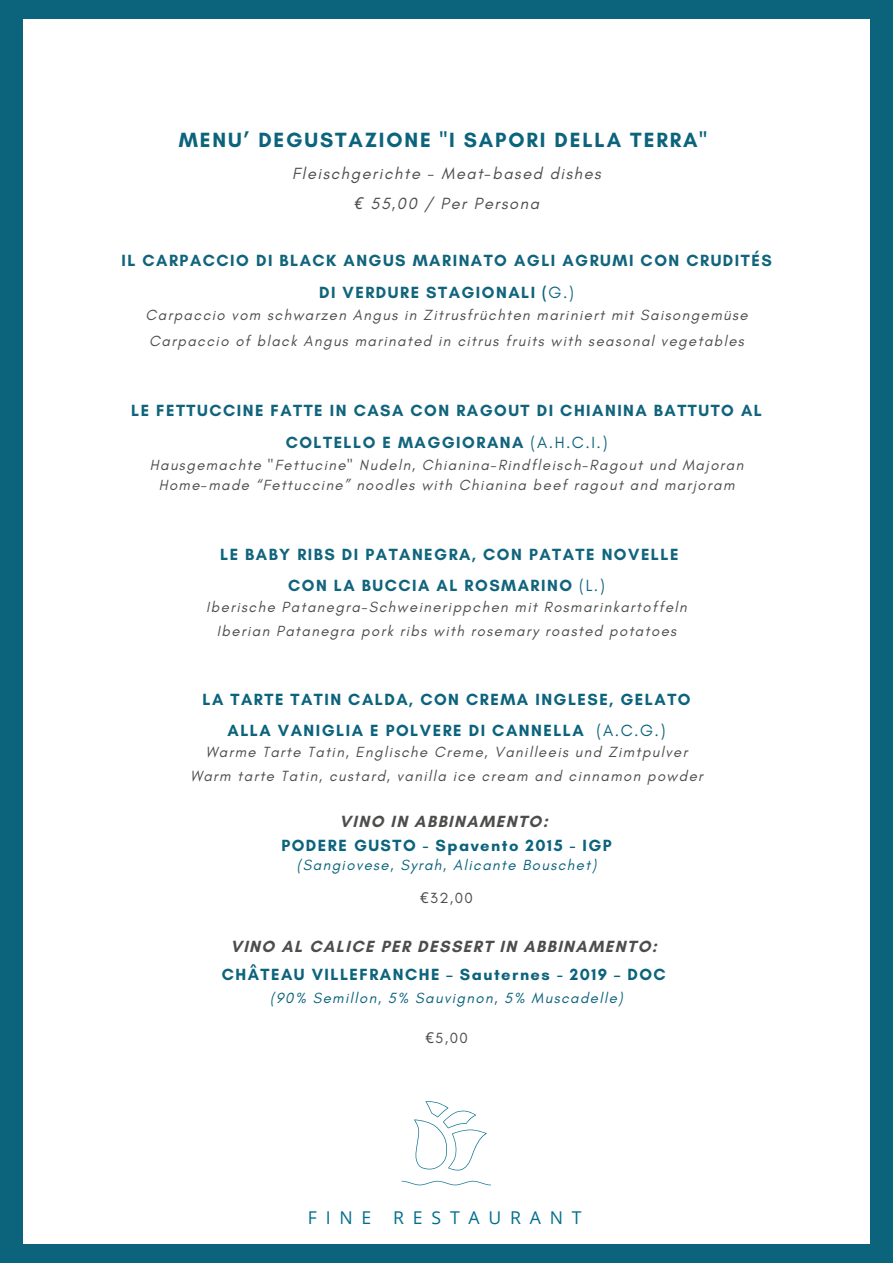
<style>
.page{position:relative;width:893px;height:1264px;background:#fff}
.page>*{position:absolute;margin:0;border:0;box-sizing:border-box;transform-origin:0 0}
.t1{font:700 21px "Glacial Indifference";letter-spacing:.09em;color:#0b637c}
.t2{font:17.7px "Open Sans";letter-spacing:.5em;color:#006e8d}
.t3{font:700 16.5px/31.8px "Glacial Indifference";letter-spacing:.09em;color:#10647c;text-align:center}
.t4{font:700 16.5px "Glacial Indifference";letter-spacing:.09em;color:#0b637c}
.t5{font:700 16.5px "Glacial Indifference";letter-spacing:.09em;color:#4d4e4c}
.t6{font:italic 16.5px "Glacial Indifference";letter-spacing:.09em;color:#4d4e4c}
.t7{font:italic 15px "Glacial Indifference";letter-spacing:.09em;color:#4d4e4c}
.t8{font:italic 15px "Glacial Indifference";letter-spacing:.09em;color:#0b637c}
.t9{font:15px "Glacial Indifference";color:#4d4e4c}
.s1{font-family:"Noto Sans"}
.s2{font-weight:400;color:#0b637c}
.s3{font-weight:400}
</style>
<div class="page">
<div style="left:0;top:0;width:892px;height:1262px;background:#0b637c"></div>
<div style="left:23px;top:19px;width:846px;height:1224px;background:#fff"></div>
<svg style="left:401px;top:1180px;width:90px;height:5px"></svg>
<svg style="left:414px;top:1101px;width:72px;height:70px"></svg>
<p class="t1" style="left:179px;top:127px;width:529px">MENU’ DEGUSTAZIONE "I SAPORI DELLA TERRA"</p>
<p class="t6" style="left:292px;top:163px;width:310px">Fleischgerichte - Meat-based dishes</p>
<p class="t6" style="left:354px;top:194px;width:186px"><span class="s1">€</span> 55,00 / Per Persona</p>
<p class="t3" style="left:121px;top:245px;width:651px">IL CARPACCIO DI BLACK ANGUS MARINATO AGLI AGRUMI CON CRUDITÉS<br>DI VERDURE STAGIONALI (<span class="s2">G.</span><span class="s3">)</span></p>
<p class="t7" style="left:145px;top:306px;width:603px">Carpaccio vom schwarzen Angus in Zitrusfrüchten mariniert mit Saisongemüse</p>
<p class="t7" style="left:149px;top:332px;width:596px">Carpaccio of black Angus marinated in citrus fruits with seasonal vegetables</p>
<p class="t3" style="left:131px;top:394px;width:632px">LE FETTUCCINE FATTE IN CASA CON RAGOUT DI CHIANINA BATTUTO AL<br>COLTELLO E MAGGIORANA <span class="s3">(A.H.C.I.)</span></p>
<p class="t7" style="left:150px;top:455px;width:595px">Hausgemachte "Fettucine" Nudeln, Chianina-Rindfleisch-Ragout und Majoran</p>
<p class="t7" style="left:159px;top:475px;width:577px">Home-made “Fettuccine” noodles with Chianina beef ragout and marjoram</p>
<p class="t3" style="left:220px;top:538px;width:460px">LE BABY RIBS DI PATANEGRA, CON PATATE NOVELLE</p>
<p class="t3" style="left:288px;top:569px;width:318px">CON LA BUCCIA AL ROSMARINO <span class="s3">(L.)</span></p>
<p class="t7" style="left:206px;top:598px;width:482px">Iberische Patanegra-Schweinerippchen mit Rosmarinkartoffeln</p>
<p class="t7" style="left:217px;top:621px;width:461px">Iberian Patanegra pork ribs with rosemary roasted potatoes</p>
<p class="t4" style="left:202px;top:689px;width:489px">LA TARTE TATIN CALDA, CON CREMA INGLESE, GELATO</p>
<p class="t4" style="left:227px;top:720px;width:439px">ALLA VANIGLIA E POLVERE DI CANNELLA <span class="s3">(A.C.G.)</span></p>
<p class="t7" style="left:206px;top:743px;width:483px">Warme Tarte Tatin, Englische Creme, Vanilleeis und Zimtpulver</p>
<p class="t7" style="left:190px;top:766px;width:514px">Warm tarte Tatin, custard, vanilla ice cream and cinnamon powder</p>
<p class="t5" style="left:339px;top:811px;width:210px">VINO IN ABBINAMENTO:</p>
<p class="t4" style="left:281px;top:835px;width:332px">PODERE GUSTO - Spavento 2015 - IGP</p>
<p class="t8" style="left:297px;top:855px;width:301px">(Sangiovese, Syrah, Alicante Bouschet)</p>
<p class="t9" style="left:420px;top:888px;width:54px"><span class="s1">€</span>32,00</p>
<p class="t5" style="left:230px;top:935px;width:428px">VINO AL CALICE PER DESSERT IN ABBINAMENTO:</p>
<p class="t4" style="left:222px;top:964px;width:445px">CHÂTEAU VILLEFRANCHE – Sauternes - 2019 – DOC</p>
<p class="t8" style="left:270px;top:988px;width:354px">(90% Semillon, 5% Sauvignon, 5% Muscadelle)</p>
<p class="t9" style="left:425px;top:1028px;width:44px"><span class="s1">€</span>5,00</p>
<p class="t2" style="left:308px;top:1204px;width:65px">FINE</p>
<p class="t2" style="left:393px;top:1204px;width:190px">RESTAURANT</p>
</div>
